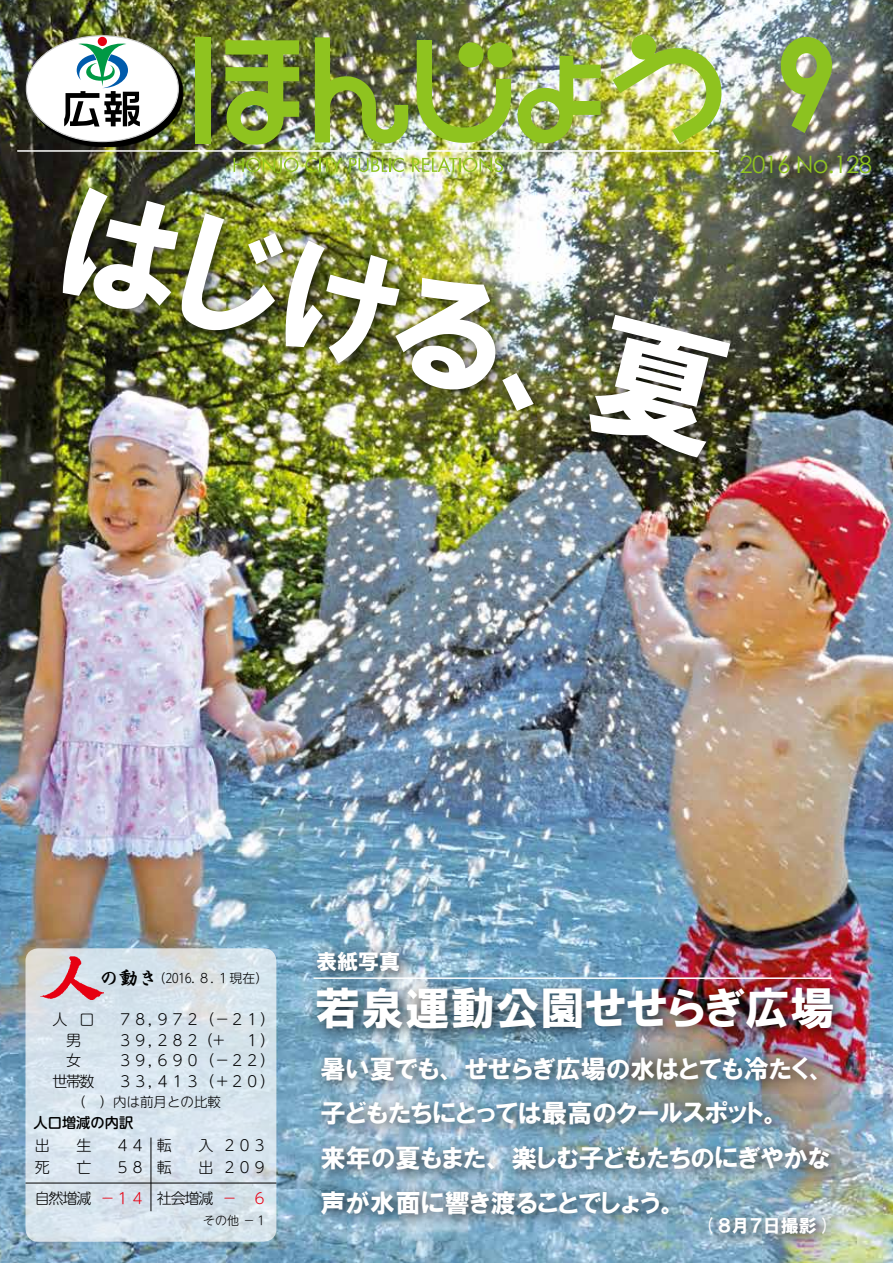
<style>
.page{position:relative;width:893px;height:1263px;background:#fff}
.page>*{position:absolute;margin:0;border:0;box-sizing:border-box;transform-origin:0 0}
.t1{font:132px "HGP Soei Kakugothic UB";color:#fff}
.t2{font:700 127.5px "Century Gothic";color:#8cc220;scale:.89 1}
.t3{font:45px "HGP Soei Kakugothic UB";color:#fff}
.t4{font:25.5px/44.7px "HGP Soei Kakugothic UB";color:#fff}
.t5{font:24px "Century Gothic";letter-spacing:-.03em;color:#8fc31f}
.t6{font:21px "HGP Soei Kakugothic UB";color:#fff}
.t7{font:18px "HGP Soei Kakugothic UB";color:#fff}
.t8{font:300 15px/20.7px "UD Shin M Go Pro";color:#000;text-align:right}
.t9{font:300 15px "UD Shin M Go Pro";color:#e60012}
.t10{font:500 14.25px "UD Shin M Go Pro";color:#000}
.t11{font:300 13.5px "UD Shin M Go Pro";color:#000}
.t12{font:300 12.75px "UD Shin M Go Pro";color:#000}
.t13{font:300 12px "UD Shin M Go Pro";color:#000}
.s1{font-family:"Ro Hagoromo Std";font-weight:700;font-size:19.5px}
</style>
<div class="page">
<img style="left:0;top:0;width:893px;height:1263px">
<div style="left:698px;top:1207px;width:144px;height:43px;background:#000;opacity:.75"></div>
<img style="left:30px;top:39px;width:153px;height:107px">
<div style="left:26px;top:36px;width:152px;height:106px;background:#fff;border-radius:50%"></div>
<div style="left:98px;top:37px;width:9px;height:9px;background:#e60012;border-radius:50%"></div>
<svg style="left:64px;top:43px;width:76px;height:83px"></svg>
<img style="left:315px;top:37px;width:93px;height:108px">
<img style="left:613px;top:34px;width:109px;height:109px">
<img style="left:417px;top:40px;width:184px;height:105px">
<img style="left:225px;top:40px;width:74px;height:105px">
<div style="left:195px;top:38px;width:15px;height:106px;background:#8fc31f"></div>
<svg style="left:234px;top:157px;width:64px;height:16px"></svg>
<svg style="left:305px;top:158px;width:37px;height:14px"></svg>
<svg style="left:349px;top:158px;width:55px;height:14px"></svg>
<svg style="left:412px;top:157px;width:91px;height:15px"></svg>
<hr style="left:17px;top:150px;width:702px;height:2px;background:#fff">
<svg style="left:26px;top:948px;width:250px;height:294px;background:#d7e3eb"></svg>
<hr style="left:151px;top:1137px;width:1px;height:74px;background:#000">
<hr style="left:26px;top:1182px;width:250px;height:1px;background:#000">
<div style="left:52px;top:178px;width:694px;height:295px;background:#000;opacity:.75"></div>
<div style="left:311px;top:1046px;width:534px;height:185px;background:#000;opacity:.75"></div>
<div style="left:306px;top:977px;width:543px;height:68px;background:#000;opacity:.75"></div>
<div style="left:307px;top:941px;width:109px;height:47px;background:#000;opacity:.75"></div>
<hr style="left:313px;top:977px;width:519px;height:2px;background:#fff">
<img style="left:41px;top:957px;width:63px;height:43px">
<h2 class="t2" style="left:774px;top:4px;width:73px">9</h2>
<h1 class="t1" style="left:80px;top:172px;width:681px;rotate:14deg">はじける、夏</h1>
<p class="t5" style="left:739px;top:150px;width:134px">2016 No.128</p>
<p class="t12" style="left:99px;top:967px;width:170px"><span class="s1">の動き</span>（2016. ８. １現在）</p>
<p class="t8" style="left:118px;top:1008px;width:158px;text-align:justify">７８，９７２（−２１）３９，２８２（+　 １）３９，６９０（−２２）３３，４１３（＋２０）</p>
<p class="t11" style="left:72px;top:1091px;width:150px">（　）内は前月との比較</p>
<p class="t8" style="left:53px;top:1008px;width:44px;text-align:center">人 口男<br>女<br>世帯数</p>
<p class="t10" style="left:34px;top:1111px;width:101px">人口増減の内訳</p>
<p class="t8" style="left:35px;top:1134px;width:16px">出</p>
<p class="t8" style="left:76px;top:1134px;width:17px">生</p>
<p class="t8" style="left:35px;top:1156px;width:16px">死</p>
<p class="t8" style="left:35px;top:1151px;width:58px;line-height:30.9px">亡<br>自然増減</p>
<p class="t8" style="left:115px;top:1133px;width:31px;line-height:22.4px;text-align:left">４４<br>５８</p>
<p class="t9" style="left:100px;top:1186px;width:46px">−１４</p>
<p class="t8" style="left:157px;top:1134px;width:16px">転</p>
<p class="t8" style="left:198px;top:1134px;width:17px">入</p>
<p class="t8" style="left:157px;top:1156px;width:16px">転</p>
<p class="t8" style="left:222px;top:1133px;width:46px;line-height:22.4px;text-align:left">２０３<br>２０９</p>
<p class="t9" style="left:222px;top:1186px;width:46px">−　６</p>
<p class="t13" style="left:191px;top:1211px;width:77px">　その他 −１</p>
<p class="t8" style="left:157px;top:1151px;width:58px;line-height:30.9px">出<br>社会増減</p>
<p class="t6" style="left:316px;top:951px;width:86px">表紙写真</p>
<h3 class="t3" style="left:315px;top:985px;width:521px">若泉運動公園せせらぎ広場</h3>
<p class="t4" style="left:320px;top:1046px;width:511px">暑い夏でも、せせらぎ広場の水はとても冷たく、子どもたちにとっては最高のクールスポット。<br>来年の夏もまた、楽しむ子どもたちのにぎやかな声が水面に響き渡ることでしょう。</p>
<p class="t7" style="left:704px;top:1216px;width:129px">( ８月７日撮影 )</p>
</div>
